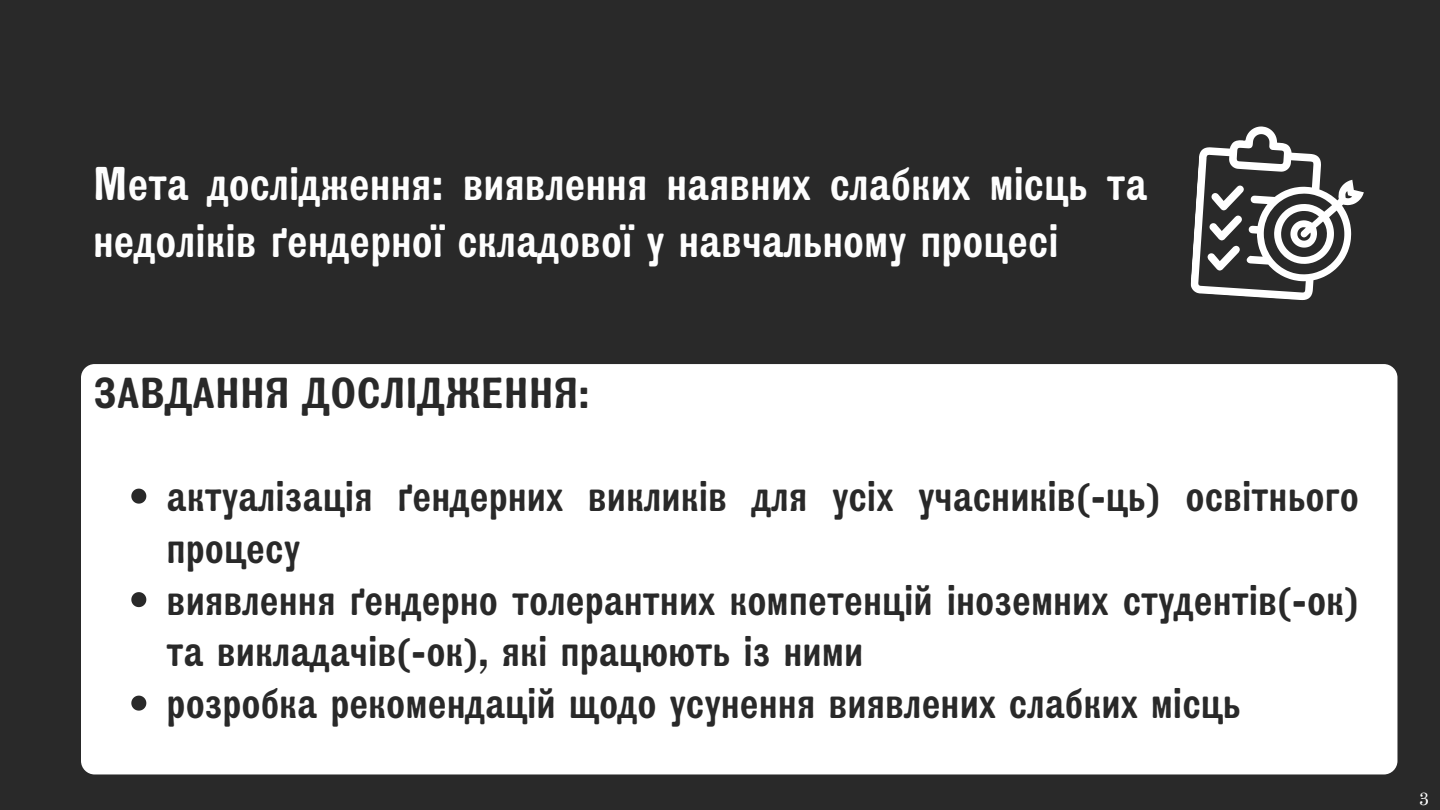
<style>
.page{position:relative;width:1440px;height:810px;background:#292929}
.page>*{position:absolute;margin:0;border:0;box-sizing:border-box;transform-origin:0 0}
.t1{font:47.3px/56.2px "TT Marxiana Grotesque";color:#fefefe}
.t2{font:43.3px/51.8px "TT Marxiana Grotesque";color:#292929}
.t3{font:19px "TT Marxiana Antiqua";color:#fff}
</style>
<div class="page">
<div style="left:81px;top:364px;width:1316px;height:410px;background:#fff;border-radius:14px"></div>
<svg style="left:1190px;top:126px;width:174px;height:174px"></svg>
<svg style="left:131px;top:489px;width:15px;height:15px"></svg>
<svg style="left:131px;top:592px;width:15px;height:15px"></svg>
<svg style="left:131px;top:696px;width:15px;height:15px"></svg>
<p class="t1" style="left:93px;top:156px;width:1056px">Мета дослідження: виявлення наявних слабких місць та недоліків ґендерної складової у навчальному процесі</p>
<p class="t2" style="left:93px;top:367px;width:498px">ЗАВДАННЯ ДОСЛІДЖЕННЯ:</p>
<p class="t2" style="left:167px;top:470px;width:1194px">актуалізація ґендерних викликів для усіх учасників(-ць) освітнього процесу</p>
<h1 class="t2" style="left:167px;top:574px;width:1194px">виявлення ґендерно толерантних компетенцій іноземних студентів(-ок) та викладачів(-ок), які працюють із ними</h1>
<p class="t2" style="left:167px;top:677px;width:1076px">розробка рекомендацій щодо усунення виявлених слабких місць</p>
<p class="t3" style="left:1419px;top:785px;width:12px">3</p>
</div>
